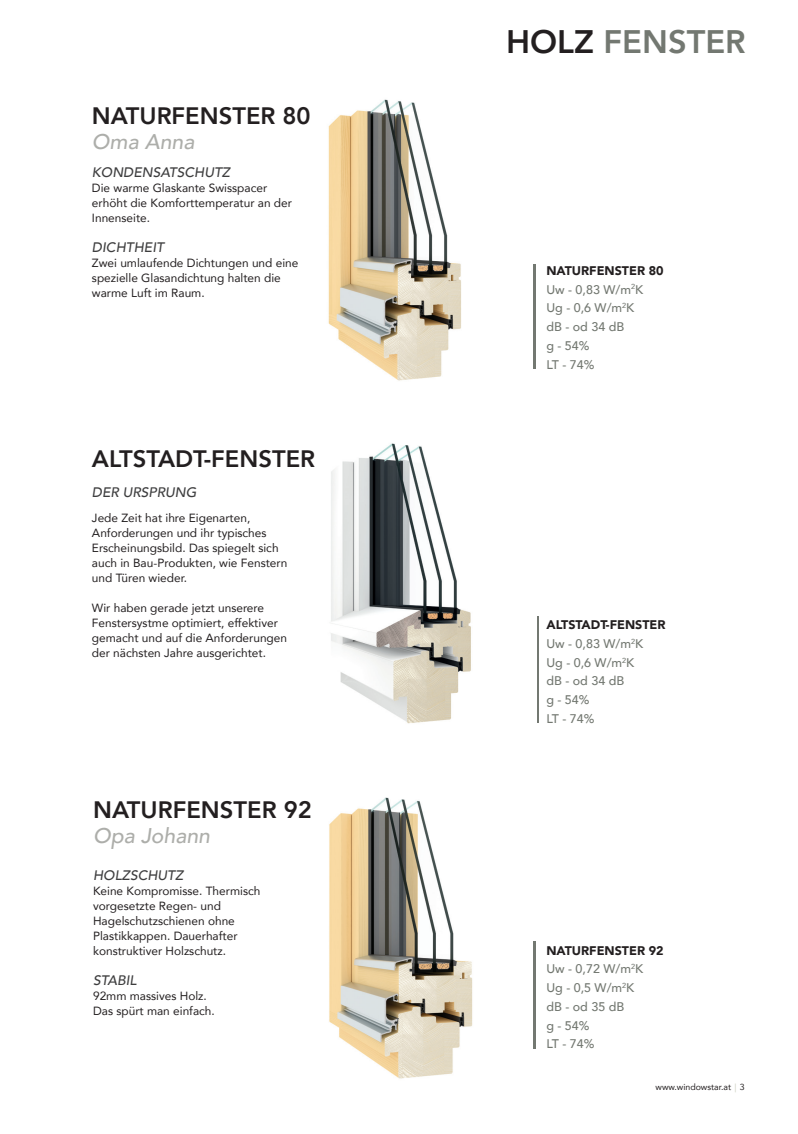
<style>
.page{position:relative;width:798px;height:1134px;background:#fff}
.page>*{position:absolute;margin:0;border:0;box-sizing:border-box;transform-origin:0 0}
.t1{font:800 32.5px "Avenir";color:#737871}
.t2{font:800 23.75px "Avenir";color:#231f20}
.t3{font:italic 500 21.25px "Avenir";color:#adaeaa}
.t4{font:italic 500 13.75px "Avenir";color:#3e3e3f}
.t5{font:500 12.5px "Avenir";color:#737871}
.t6{font:900 12.5px "Avenir";color:#231f20}
.t7{font:11.88px/15px "Avenir";color:#231f20}
.t8{font:8.75px "Avenir";color:#231f20}
.s1{color:#231f20}
.s2{color:#cdd0c2}
</style>
<div class="page">
<hr style="left:533px;top:264px;width:2px;height:105px;background:#737871">
<hr style="left:533px;top:942px;width:2px;height:107px;background:#737871">
<hr style="left:536px;top:617px;width:2px;height:106px;background:#737871">
<img style="left:328px;top:99px;width:133px;height:282px">
<img style="left:331px;top:443px;width:140px;height:281px">
<img style="left:329px;top:797px;width:144px;height:282px">
<p class="t2" style="left:92px;top:98px;width:220px">NATURFENSTER 80</p>
<p class="t3" style="left:92px;top:129px;width:104px">Oma Anna</p>
<p class="t4" style="left:92px;top:164px;width:140px">KONDENSATSCHUTZ</p>
<p class="t7" style="left:92px;top:180px;width:201px">Die warme Glaskante Swisspacer erhöht die Komforttemperatur an der<br>Innenseite.</p>
<p class="t4" style="left:92px;top:239px;width:74px">DICHTHEIT</p>
<p class="t7" style="left:92px;top:255px;width:208px">Zwei umlaufende Dichtungen und eine spezielle Glasandichtung halten die warme Luft im Raum.</p>
<p class="t2" style="left:92px;top:440px;width:225px">ALTSTADT-FENSTER</p>
<p class="t4" style="left:92px;top:484px;width:106px">DER URSPRUNG</p>
<p class="t7" style="left:92px;top:510px;width:197px">Jede Zeit hat ihre Eigenarten,<br>Anforderungen und ihr typisches<br>Erscheinungsbild. Das spiegelt sich auch in Bau-Produkten, wie Fenstern und Türen wieder.</p>
<p class="t7" style="left:92px;top:600px;width:196px">Wir haben gerade jetzt unserere Fenstersystme optimiert, effektiver gemacht und auf die Anforderungen der nächsten Jahre ausgerichtet.</p>
<p class="t2" style="left:93px;top:791px;width:220px">NATURFENSTER 92</p>
<p class="t3" style="left:93px;top:822px;width:118px">Opa Johann</p>
<p class="t4" style="left:93px;top:867px;width:92px">HOLZSCHUTZ</p>
<p class="t7" style="left:93px;top:883px;width:169px">Keine Kompromisse. Thermisch vorgesetzte Regen- und<br>Hagelschutzschienen ohne<br>Plastikkappen. Dauerhafter konstruktiver Holzschutz.</p>
<p class="t4" style="left:93px;top:972px;width:45px">STABIL</p>
<p class="t7" style="left:93px;top:988px;width:123px">92mm massives Holz.<br>Das spürt man einfach.</p>
<p class="t1" style="left:506px;top:17px;width:241px"><span class="s1">HOLZ</span> FENSTER</p>
<p class="t6" style="left:546px;top:260px;width:119px">NATURFENSTER 80</p>
<p class="t5" style="left:546px;top:278px;width:98px">Uw - 0,83 W/m<sup>2</sup>K</p>
<p class="t5" style="left:546px;top:297px;width:89px">Ug - 0,6 W/m<sup>2</sup>K</p>
<p class="t5" style="left:546px;top:316px;width:79px">dB - od 34 dB</p>
<p class="t5" style="left:546px;top:335px;width:45px">g - 54%</p>
<p class="t5" style="left:546px;top:353px;width:49px">LT - 74%</p>
<p class="t6" style="left:546px;top:614px;width:121px">ALTSTADT-FENSTER</p>
<p class="t5" style="left:546px;top:633px;width:98px">Uw - 0,83 W/m<sup>2</sup>K</p>
<p class="t5" style="left:546px;top:651px;width:89px">Ug - 0,6 W/m<sup>2</sup>K</p>
<p class="t5" style="left:546px;top:670px;width:79px">dB - od 34 dB</p>
<p class="t5" style="left:546px;top:689px;width:45px">g - 54%</p>
<p class="t5" style="left:546px;top:708px;width:49px">LT - 74%</p>
<p class="t6" style="left:546px;top:940px;width:119px">NATURFENSTER 92</p>
<p class="t5" style="left:546px;top:958px;width:98px">Uw - 0,72 W/m<sup>2</sup>K</p>
<p class="t5" style="left:546px;top:977px;width:89px">Ug - 0,5 W/m<sup>2</sup>K</p>
<p class="t5" style="left:546px;top:996px;width:79px">dB - od 35 dB</p>
<p class="t5" style="left:546px;top:1014px;width:45px">g - 54%</p>
<p class="t5" style="left:546px;top:1033px;width:49px">LT - 74%</p>
<p class="t8" style="left:655px;top:1079px;width:91px">www.windowstar.at<span class="s2">︱</span>3</p>
</div>
